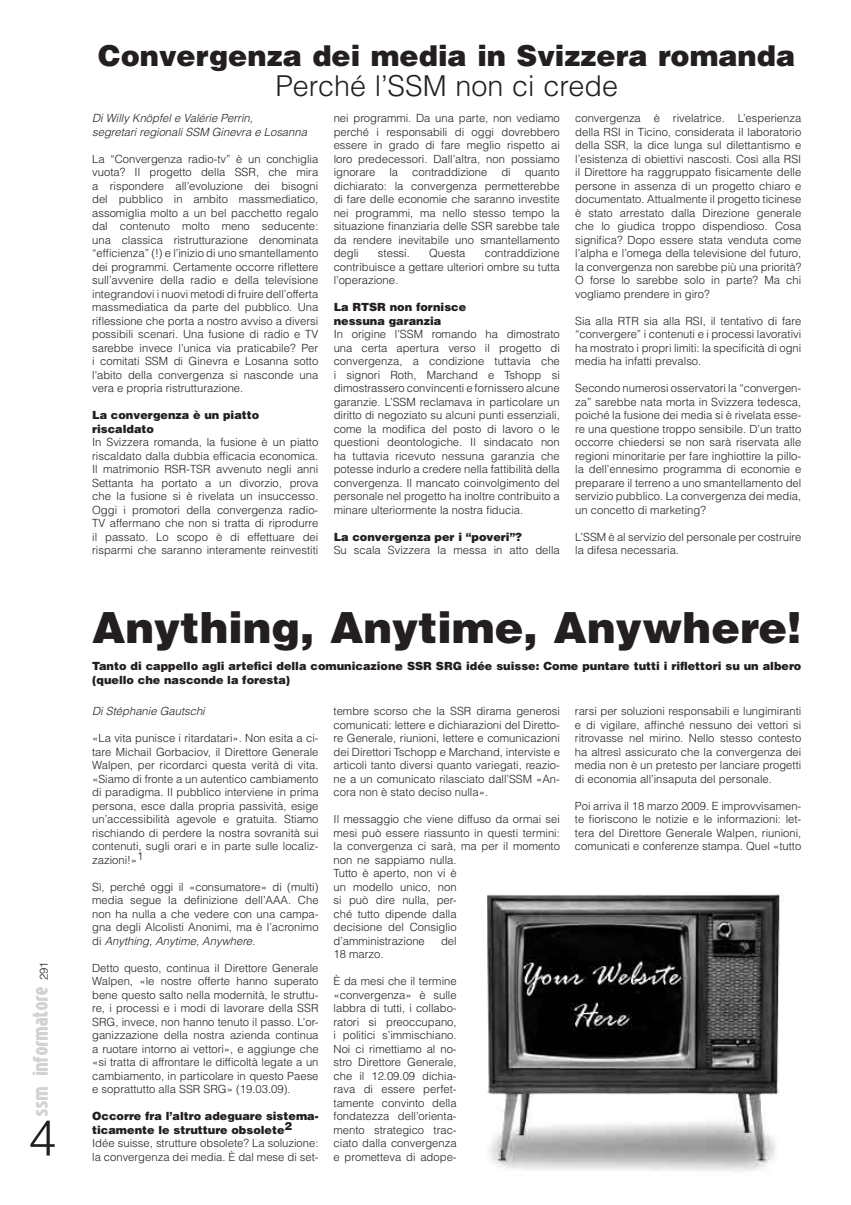
<style>
.page{position:relative;width:851px;height:1205px;background:#fff}
.page>*{position:absolute;margin:0;border:0;box-sizing:border-box;transform-origin:0 0}
.t1{font:300 50px "Helvetica";color:#231f20}
.t2{font:900 43px "Helvetica";color:#231f20}
.t3{font:900 28.75px "Helvetica";color:#231f20}
.t4{font:300 28.75px "Helvetica";color:#231f20}
.t5{font:18.75px "Niobium";color:#d1d2d4}
.t6{font:300 11.25px/13.5px "Helvetica";color:#231f20;text-align:justify}
.t7{font:900 11.25px/13.5px "Helvetica";color:#231f20}
.t8{font:italic 300 11.25px/13.5px "Helvetica";color:#231f20}
.s1{font-family:"Helvetica";font-weight:300;font-size:11.25px;color:#231f20}
.s2{font-style:italic}
</style>
<div class="page">
<img style="left:487px;top:894px;width:293px;height:278px">
<h3 class="t5" style="left:29px;top:1115px;width:156px;rotate:-90deg">ssm informatore <span class="s1">291</span></h3>
<h1 class="t1" style="left:29px;top:1106px;width:29px">4</h1>
<h3 class="t3" style="left:98px;top:36px;width:698px">Convergenza dei media in Svizzera romanda</h3>
<h3 class="t4" style="left:275px;top:67px;width:344px">Perché l’SSM non ci crede</h3>
<p class="t8" style="left:92px;top:111px;width:216px">Di Willy Knöpfel e Valérie Perrin,<br>segretari regionali SSM Ginevra e Losanna</p>
<p class="t6" style="left:92px;top:152px;width:228px">La “Convergenza radio-tv” è un conchiglia vuota? Il progetto della SSR, che mira a rispondere all’evoluzione dei bisogni del pubblico in ambito massmediatico, assomiglia molto a un bel pacchetto regalo dal contenuto molto meno seducente: una classica ristrutturazione denominata “efficienza” (!) e l’inizio di uno smantellamento dei programmi. Certamente occorre riflettere sull’avvenire della radio e della televisione integrandovi i nuovi metodi di fruire dell’offerta massmediatica da parte del pubblico. Una riflessione che porta a nostro avviso a diversi possibili scenari. Una fusione di radio e TV sarebbe invece l’unica via praticabile? Per i comitati SSM di Ginevra e Losanna sotto l'abito della convergenza si nasconde una vera e propria ristrutturazione.</p>
<p class="t7" style="left:92px;top:408px;width:169px">La convergenza è un piatto riscaldato</p>
<p class="t6" style="left:92px;top:435px;width:228px">In Svizzera romanda, la fusione è un piatto riscaldato dalla dubbia efficacia economica.<br>Il matrimonio RSR-TSR avvenuto negli anni Settanta ha portato a un divorzio, prova che la fusione si è rivelata un insuccesso.<br>Oggi i promotori della convergenza radio-TV affermano che non si tratta di riprodurre il passato. Lo scopo è di effettuare dei risparmi che saranno interamente reinvestiti</p>
<p class="t6" style="left:333px;top:111px;width:228px">nei programmi. Da una parte, non vediamo perché i responsabili di oggi dovrebbero essere in grado di fare meglio rispetto ai loro predecessori. Dall’altra, non possiamo ignorare la contraddizione di quanto dichiarato: la convergenza permetterebbe di fare delle economie che saranno investite nei programmi, ma nello stesso tempo la situazione finanziaria delle SSR sarebbe tale da rendere inevitabile uno smantellamento degli</p>
<p class="t6" style="left:378px;top:246px;width:33px">stessi.</p>
<p class="t6" style="left:429px;top:246px;width:38px">Questa</p>
<p class="t6" style="left:333px;top:246px;width:227px;text-indent:151px">contraddizione contribuisce a gettare ulteriori ombre su tutta l’operazione.</p>
<p class="t7" style="left:333px;top:300px;width:134px">La RTSR non fornisce nessuna garanzia</p>
<p class="t6" style="left:333px;top:327px;width:228px">In origine l’SSM romando ha dimostrato una certa apertura verso il progetto di convergenza, a condizione tuttavia che i signori Roth, Marchand e Tshopp si dimostrassero convincenti e fornissero alcune garanzie. L’SSM reclamava in particolare un diritto di negoziato su alcuni punti essenziali, come la modifica del posto di lavoro o le questioni deontologiche. Il sindacato non ha tuttavia ricevuto nessuna garanzia che potesse indurlo a credere nella fattibilità della convergenza. Il mancato coinvolgimento del personale nel progetto ha inoltre contribuito a minare ulteriormente la nostra fiducia.</p>
<p class="t7" style="left:333px;top:530px;width:190px">La convergenza per i “poveri”?</p>
<p class="t6" style="left:333px;top:543px;width:227px">Su scala Svizzera la messa in atto della</p>
<p class="t6" style="left:575px;top:111px;width:228px">convergenza è rivelatrice. L’esperienza della RSI in Ticino, considerata il laboratorio della SSR, la dice lunga sul dilettantismo e l’esistenza di obiettivi nascosti. Così alla RSI il Direttore ha raggruppato fisicamente delle persone in assenza di un progetto chiaro e documentato. Attualmente il progetto ticinese è stato arrestato dalla Direzione generale che lo giudica troppo dispendioso. Cosa significa? Dopo essere stata venduta come l’alpha e l’omega della televisione del futuro, la convergenza non sarebbe più una priorità?<br>O forse lo sarebbe solo in parte? Ma chi vogliamo prendere in giro?</p>
<p class="t6" style="left:575px;top:314px;width:228px">Sia alla RTR sia alla RSI, il tentativo di fare “convergere” i contenuti e i processi lavorativi ha mostrato i propri limiti: la specificità di ogni media ha infatti prevalso.</p>
<p class="t6" style="left:575px;top:381px;width:228px">Secondo numerosi osservatori la “convergen&shy;za” sarebbe nata morta in Svizzera tedesca, poiché la fusione dei media si è rivelata esse&shy;re una questione troppo sensibile. D’un tratto occorre chiedersi se non sarà riservata alle regioni minoritarie per fare inghiottire la pillo&shy;la dell’ennesimo programma di economie e preparare il terreno a uno smantellamento del servizio pubblico. La convergenza dei media, un concetto di marketing?</p>
<p class="t6" style="left:575px;top:530px;width:228px">L’SSM è al servizio del personale per costruire la difesa necessaria.</p>
<h2 class="t2" style="left:92px;top:600px;width:710px">Anything, Anytime, Anywhere!</h2>
<p class="t7" style="left:92px;top:659px;width:710px">Tanto di cappello agli artefici della comunicazione SSR SRG idée suisse: Come puntare tutti i riflettori su un albero (quello che nasconde la foresta)</p>
<p class="t8" style="left:92px;top:704px;width:114px">Di Stéphanie Gautschi</p>
<p class="t6" style="left:92px;top:731px;width:228px">«La vita punisce i ritardatari». Non esita a ci&shy;tare Michail Gorbaciov, il Direttore Generale Walpen, per ricordarci questa verità di vita. «Siamo di fronte a un autentico cambiamento di paradigma. Il pubblico interviene in prima persona, esce dalla propria passività, esige un’accessibilità agevole e gratuita. Stiamo rischiando di perdere la nostra sovranità sui contenuti, sugli orari e in parte sulle localiz&shy;zazioni!»1</p>
<p class="t6" style="left:92px;top:880px;width:228px">Sì, perché oggi il «consumatore» di (multi) media segue la definizione dell’AAA. Che non ha nulla a che vedere con una campa&shy;gna degli Alcolisti Anonimi, ma è l’acronimo di <span class="s2">Anything, Anytime, Anywhere.</span></p>
<p class="t6" style="left:92px;top:961px;width:228px">Detto questo, continua il Direttore Generale Walpen, «le nostre offerte hanno superato bene questo salto nella modernità, le struttu&shy;re, i processi e i modi di lavorare della SSR SRG, invece, non hanno tenuto il passo. L’or&shy;ganizzazione della nostra azienda continua a ruotare intorno ai vettori», e aggiunge che «si tratta di affrontare le difficoltà legate a un cambiamento, in particolare in questo Paese e soprattutto alla SSR SRG» (19.03.09).</p>
<p class="t7" style="left:92px;top:1109px;width:228px">Occorre fra l’altro adeguare sistema&shy;ticamente le strutture obsolete2</p>
<p class="t6" style="left:92px;top:1136px;width:228px">Idée suisse, strutture obsolete? La soluzione: la convergenza dei media. È dal mese di set-</p>
<p class="t6" style="left:333px;top:704px;width:228px">tembre scorso che la SSR dirama generosi comunicati: lettere e dichiarazioni del Diretto&shy;re Generale, riunioni, lettere e comunicazioni dei Direttori Tschopp e Marchand, interviste e articoli tanto diversi quanto variegati, reazio&shy;ne a un comunicato rilasciato dall’SSM «An&shy;cora non è stato deciso nulla».</p>
<p class="t6" style="left:333px;top:812px;width:228px;text-align:left">Il messaggio che viene diffuso da ormai sei mesi può essere riassunto in questi termini: la convergenza ci sarà, ma per il momento non ne sappiamo nulla.<br>Tutto è aperto, non vi è<br>un modello unico, non<br>si può dire nulla, per-<br>ché tutto dipende dalla<br>decisione del Consiglio<br>d’amministrazione</p>
<p class="t6" style="left:441px;top:934px;width:17px">del</p>
<p class="t6" style="left:333px;top:947px;width:52px">18 marzo.</p>
<p class="t6" style="left:333px;top:974px;width:125px">È da mesi che il termine «convergenza» è sulle labbra di tutti, i collabo&shy;ratori si preoccupano, i politici s’immischiano.<br>Noi ci rimettiamo al no&shy;stro Direttore Generale, che il 12.09.09 dichia&shy;rava di essere perfet&shy;tamente convinto della fondatezza dell’orienta&shy;mento strategico trac&shy;ciato dalla convergenza e prometteva di adope-</p>
<p class="t6" style="left:575px;top:704px;width:228px">rarsi per soluzioni responsabili e lungimiranti e di vigilare, affinché nessuno dei vettori si ritrovasse nel mirino. Nello stesso contesto ha altresì assicurato che la convergenza dei media non è un pretesto per lanciare progetti di economia all’insaputa del personale.</p>
<p class="t6" style="left:575px;top:799px;width:228px">Poi arriva il 18 marzo 2009. E improvvisamen&shy;te fioriscono le notizie e le informazioni: let&shy;tera del Direttore Generale Walpen, riunioni, comunicati e conferenze stampa. Quel «tutto</p>
</div>
